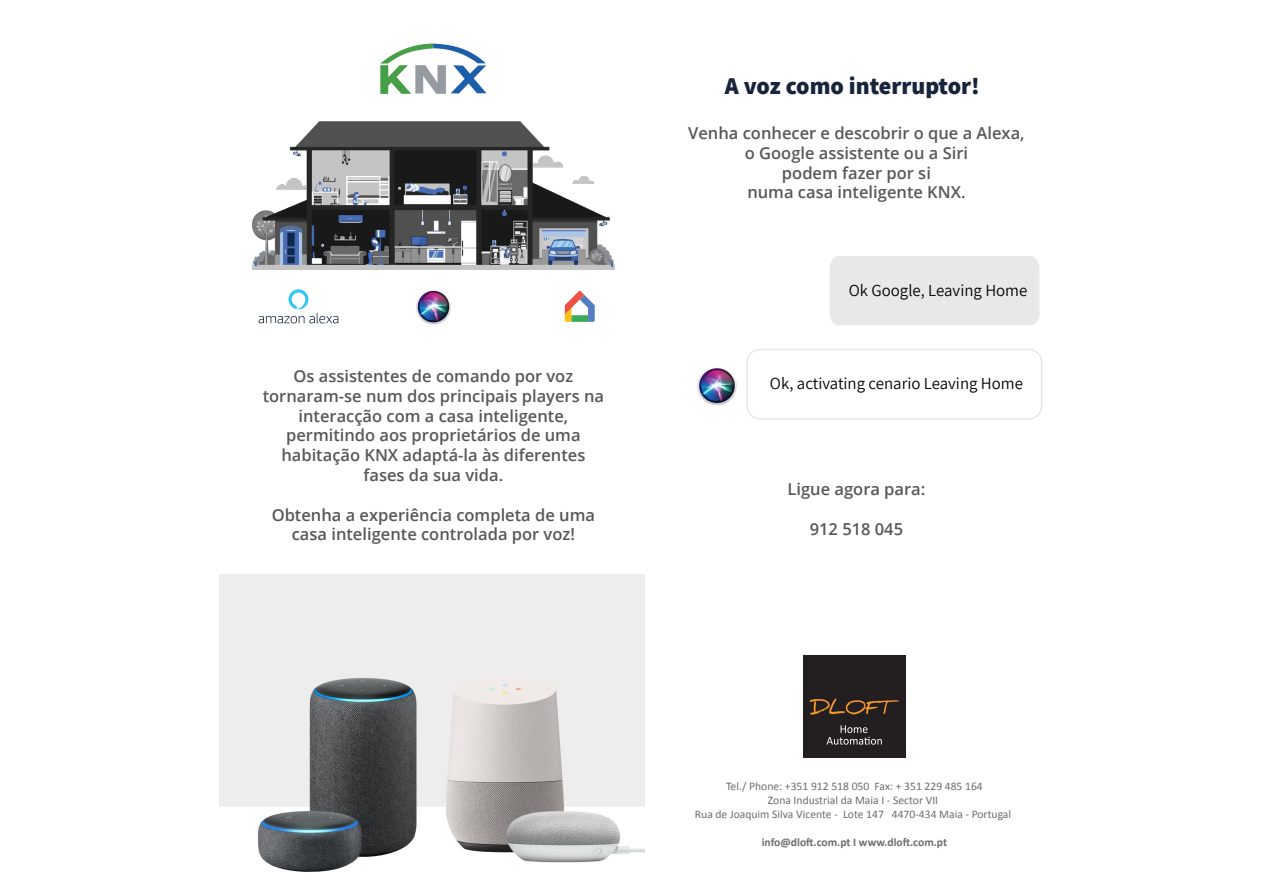
<style>
.page{position:relative;width:1263px;height:893px;background:#fff}
.page>*{position:absolute;margin:0;border:0;box-sizing:border-box;transform-origin:0 0}
.t1{font:800 24px "Assistant";color:#18233c}
.t2{font:16.8px "Assistant";color:#050504}
.t3{font:600 16.5px/19.8px "Open Sans";color:#57585a;text-align:center}
.t4{font:11.55px/14px "Calibri";color:#6c6d70;text-align:center}
.t5{font:700 11.55px "Calibri";color:#6c6d70}
</style>
<div class="page">
<img style="left:253px;top:122px;width:361px;height:147px">
<img style="left:219px;top:574px;width:426px;height:298px">
<svg style="left:259px;top:289px;width:79px;height:34px"></svg>
<svg style="left:565px;top:291px;width:30px;height:31px"></svg>
<div style="left:571px;top:315px;width:17px;height:7px;background:#3aac59"></div>
<svg style="left:380px;top:44px;width:107px;height:50px"></svg>
<div style="left:803px;top:655px;width:103px;height:103px;background:#231f20"></div>
<svg style="left:809px;top:698px;width:90px;height:17px"></svg>
<svg style="left:826px;top:725px;width:56px;height:20px"></svg>
<div style="left:830px;top:256px;width:209px;height:69px;background:#e8e8e9"></div>
<div style="left:746px;top:349px;width:296px;height:71px;border:2px solid #e8e8e9;border-radius:13px"></div>
<img style="left:697px;top:368px;width:40px;height:38px">
<img style="left:416px;top:290px;width:35px;height:35px">
<p class="t3" style="left:263px;top:366px;width:343px">Os assistentes de comando por voz tornaram-se num dos principais players na interacção com a casa inteligente, permitindo aos proprietários de uma habitação KNX adaptá-la às diferentes fases da sua vida.</p>
<p class="t3" style="left:272px;top:504px;width:325px">Obtenha a experiência completa de uma casa inteligente controlada por voz!</p>
<h1 class="t1" style="left:725px;top:70px;width:256px">A voz como interruptor!</h1>
<p class="t3" style="left:688px;top:123px;width:338px">Venha conhecer e descobrir o que a Alexa, o Google assistente ou a Siri<br>podem fazer por si<br>numa casa inteligente KNX.</p>
<p class="t2" style="left:849px;top:278px;width:180px">Ok Google, Leaving Home</p>
<p class="t2" style="left:770px;top:372px;width:255px">Ok, activating cenario Leaving Home</p>
<p class="t3" style="left:787px;top:479px;width:139px">Ligue agora para:</p>
<p class="t3" style="left:810px;top:519px;width:95px">912 518 045</p>
<p class="t4" style="left:695px;top:779px;width:318px">Tel./ Phone: +351 912 518 050 Fax: + 351 229 485 164<br>Zona Industrial da Maia I - Sector VII<br>Rua de Joaquim Silva Vicente - Lote 147 4470-434 Maia - Portugal</p>
<p class="t5" style="left:762px;top:835px;width:187px">info@dloft.com.pt I www.dloft.com.pt</p>
</div>
